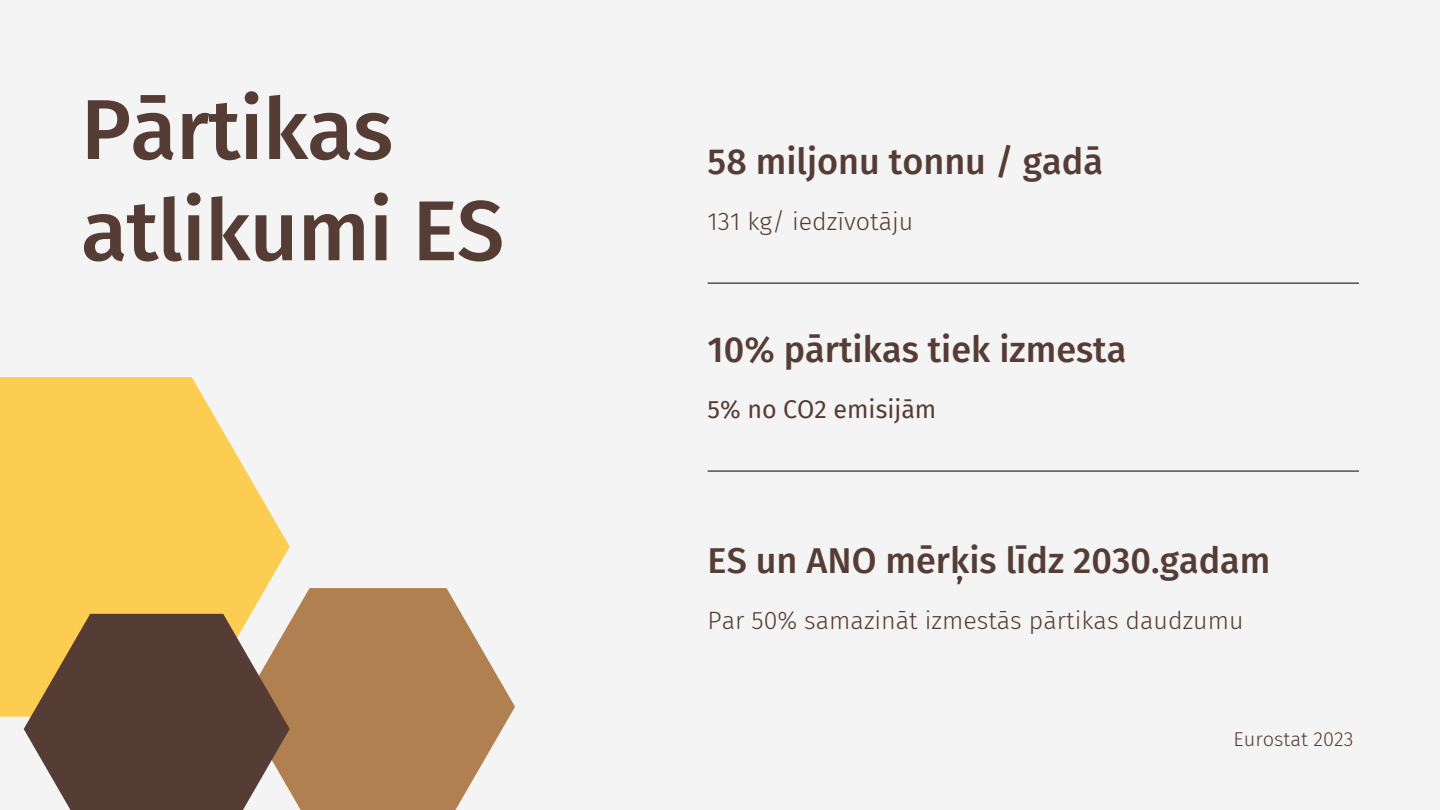
<style>
.page{position:relative;width:1440px;height:810px;background:#f4f4f4}
.page>*{position:absolute;margin:0;border:0;box-sizing:border-box;transform-origin:0 0}
.t1{font:500 85px/101.2px "Fira Sans";letter-spacing:-.01em;color:#553c34}
.t2{font:500 36px "Fira Sans";color:#553c34}
.t3{font:300 25px "Fira Sans";color:#553c34}
.t4{font:25px "Fira Sans";color:#553c34}
.t5{font:300 20px "Fira Sans";color:#553c34}
</style>
<div class="page">
<svg style="left:0;top:377px;width:290px;height:340px;background:#fbd166"></svg>
<svg style="left:241px;top:588px;width:274px;height:222px;fill:#b18050"></svg>
<svg style="left:24px;top:614px;width:266px;height:196px;background:#755c4a"></svg>
<hr style="left:708px;top:283px;width:651px;height:1px;background:#000">
<hr style="left:708px;top:471px;width:651px;height:1px;background:#000">
<p class="t1" style="left:81px;top:80px;width:425px">Pārtikas atlikumi ES</p>
<p class="t2" style="left:708px;top:140px;width:397px">58 miljonu tonnu / gadā</p>
<p class="t3" style="left:708px;top:206px;width:207px">131 kg/ iedzīvotāju</p>
<p class="t2" style="left:708px;top:328px;width:420px">10% pārtikas tiek izmesta</p>
<p class="t4" style="left:708px;top:395px;width:230px">5% no CO2 emisijām</p>
<p class="t2" style="left:708px;top:540px;width:564px">ES un ANO mērķis līdz 2030.gadam</p>
<p class="t3" style="left:708px;top:606px;width:537px">Par 50% samazināt izmestās pārtikas daudzumu</p>
<p class="t5" style="left:1234px;top:728px;width:121px">Eurostat 2023</p>
</div>
